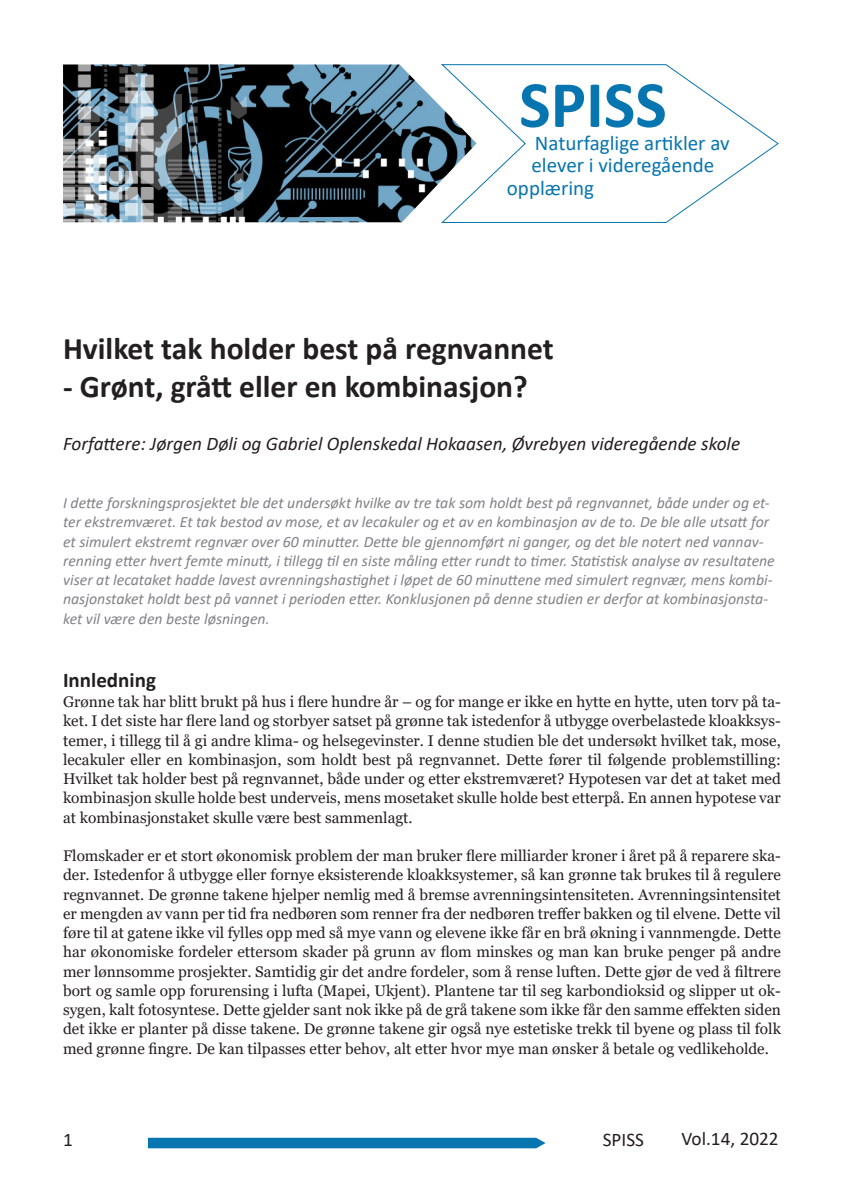
<style>
.page{position:relative;width:844px;height:1191px;background:#fff}
.page>*{position:absolute;margin:0;border:0;box-sizing:border-box;transform-origin:0 0}
.t1{font:700 66.5px "Calibri";color:#0775af}
.Tittel{font:700 31.5px "Calibri";color:#231f20}
.t2{font:21px "Calibri";color:#0775af}
.Mellomtittel_1{font:700 21px "Calibri";color:#231f20}
.Forfatternavn{font:italic 19.25px "Calibri";color:#231f20}
.t3{font:19.25px "Calibri";color:#231f20}
.Ingress{font:italic 15.75px/19.2px "Calibri";color:#808285}
.Brødtekst_1{font:15.4px/19.2px "Georgia";color:#231f20;text-align:justify}
</style>
<div class="page">
<svg style="left:148px;top:1137px;width:397px;height:11px;background:#1a7fb5"></svg>
<img style="left:63px;top:64px;width:377px;height:158px">
<svg style="left:440px;top:64px;width:339px;height:159px"></svg>
<p class="t1" style="left:519px;top:58px;width:149px">SPISS</p>
<p class="t2" style="left:534px;top:128px;width:196px">Naturfaglige artikler av</p>
<p class="t2" style="left:531px;top:151px;width:184px">elever i videregående</p>
<p class="t2" style="left:506px;top:173px;width:89px">opplæring</p>
<p class="Tittel" style="left:63px;top:326px;width:492px">Hvilket tak holder best på regnvannet</p>
<p class="Tittel" style="left:63px;top:364px;width:466px">- Grønt, grått eller en kombinasjon?</p>
<p class="Forfatternavn" style="left:63px;top:430px;width:678px">Forfattere: Jørgen Døli og Gabriel Oplenskedal Hokaasen, Øvrebyen videregående skole</p>
<p class="Ingress" style="left:63px;top:492px;width:713px">I dette forskningsprosjektet ble det undersøkt hvilke av tre tak som holdt best på regnvannet, både under og et&shy;ter ekstremværet. Et tak bestod av mose, et av lecakuler og et av en kombinasjon av de to. De ble alle utsatt for et simulert ekstremt regnvær over 60 minutter. Dette ble gjennomført ni ganger, og det ble notert ned vannav&shy;renning etter hvert femte minutt, i tillegg til en siste måling etter rundt to timer. Statistisk analyse av resultatene viser at lecataket hadde lavest avrenningshastighet i løpet de 60 minuttene med simulert regnvær, mens kombi&shy;nasjonstaket holdt best på vannet i perioden etter. Konklusjonen på denne studien er derfor at kombinasjonsta&shy;ket vil være den beste løsningen.</p>
<p class="Mellomtittel_1" style="left:63px;top:664px;width:94px">Innledning</p>
<p class="Brødtekst_1" style="left:63px;top:692px;width:719px">Grønne tak har blitt brukt på hus i flere hundre år – og for mange er ikke en hytte en hytte, uten torv på ta&shy;ket. I det siste har flere land og storbyer satset på grønne tak istedenfor å utbygge overbelastede kloakksys&shy;temer, i tillegg til å gi andre klima- og helsegevinster. I denne studien ble det undersøkt hvilket tak, mose, lecakuler eller en kombinasjon, som holdt best på regnvannet. Dette fører til følgende problemstilling:<br>Hvilket tak holder best på regnvannet, både under og etter ekstremværet? Hypotesen var det at taket med kombinasjon skulle holde best underveis, mens mosetaket skulle holde best etterpå. En annen hypotese var at kombinasjonstaket skulle være best sammenlagt.</p>
<p class="Brødtekst_1" style="left:63px;top:846px;width:719px">Flomskader er et stort økonomisk problem der man bruker flere milliarder kroner i året på å reparere ska&shy;der. Istedenfor å utbygge eller fornye eksisterende kloakksystemer, så kan grønne tak brukes til å regulere regnvannet. De grønne takene hjelper nemlig med å bremse avrenningsintensiteten. Avrenningsintensitet er mengden av vann per tid fra nedbøren som renner fra der nedbøren treffer bakken og til elvene. Dette vil føre til at gatene ikke vil fylles opp med så mye vann og elevene ikke får en brå økning i vannmengde. Dette har økonomiske fordeler ettersom skader på grunn av flom minskes og man kan bruke penger på andre mer lønnsomme prosjekter. Samtidig gir det andre fordeler, som å rense luften. Dette gjør de ved å filtrere bort og samle opp forurensing i lufta (Mapei, Ukjent). Plantene tar til seg karbondioksid og slipper ut ok&shy;sygen, kalt fotosyntese. Dette gjelder sant nok ikke på de grå takene som ikke får den samme effekten siden det ikke er planter på disse takene. De grønne takene gir også nye estetiske trekk til byene og plass til folk med grønne fingre. De kan tilpasses etter behov, alt etter hvor mye man ønsker å betale og vedlikeholde.</p>
<p class="t3" style="left:63px;top:1126px;width:11px">1</p>
<p class="t3" style="left:602px;top:1126px;width:43px">SPISS</p>
<p class="t3" style="left:681px;top:1125px;width:99px">Vol.14, 2022</p>
</div>
